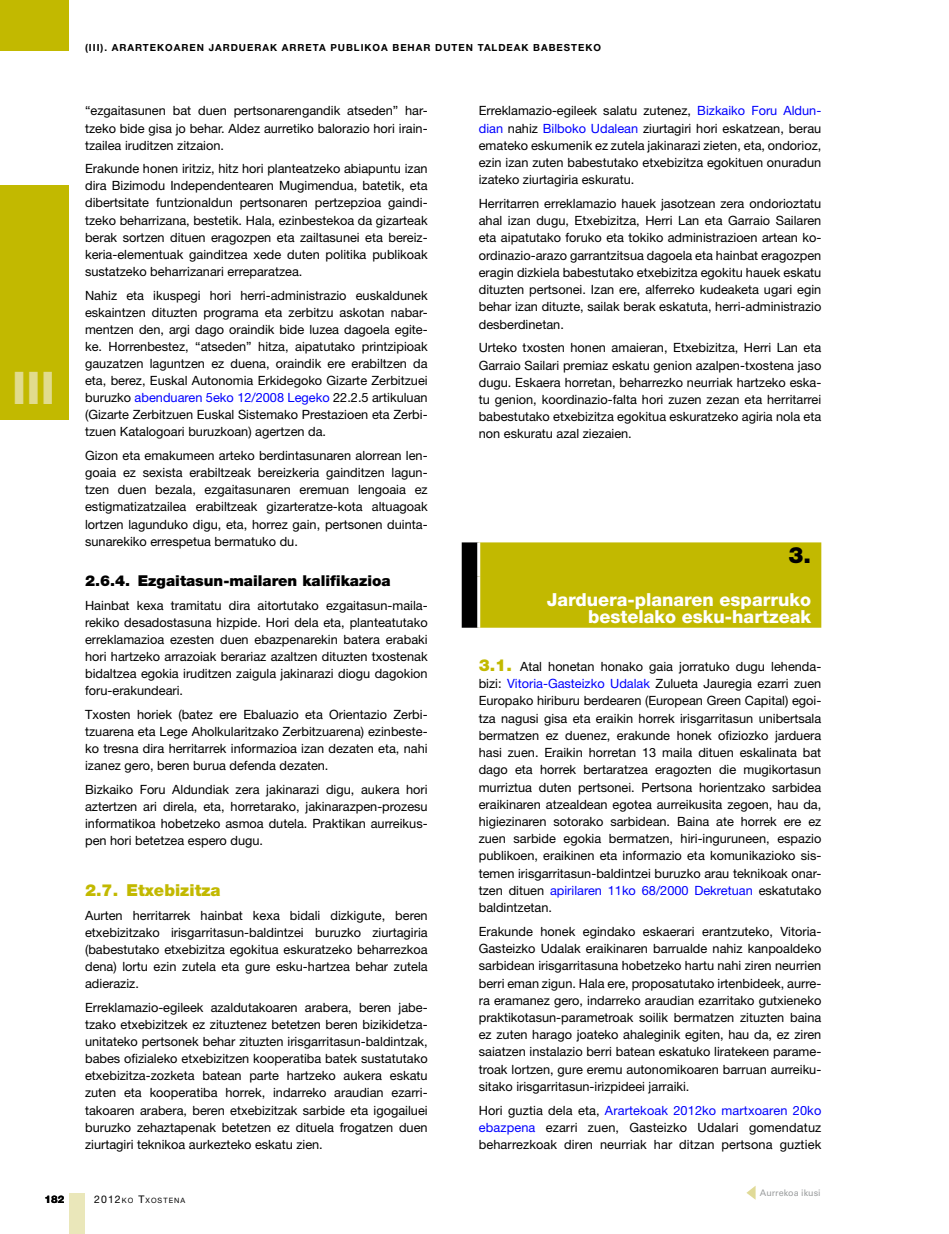
<style>
.page{position:relative;width:949px;height:1234px;background:#fff}
.page>*{position:absolute;margin:0;border:0;box-sizing:border-box;transform-origin:0 0}
.t1{font:800 45px "Helvetica Neue LT Std";color:#e1db8e}
.t2{font:900 22.5px "Helvetica Neue LT Std";color:#000}
.t3{font:800 18px/17.1px "Helvetica Neue LT Std";color:#fff;text-align:right}
.t4{font:900 16.5px "Helvetica Neue LT Std";color:#c2b900}
.t5{font:900 15px "Helvetica Neue LT Std";color:#000}
.t6{font:12.75px/17.1px "Helvetica Neue LT Std";color:#000;text-align:justify}
.t7{font:800 10.5px "Helvetica Neue LT Std";color:#000}
.t8{font:700 9.75px "Helvetica Neue LT Std";letter-spacing:.1em;color:#000}
.t9{font:9px "Univers LT Std";color:#9c9e9f}
.t10{font:7.35px "Helvetica Neue LT Std";letter-spacing:.145em;color:#000}
.s1{color:#00f}
.s2{font-weight:900;font-size:16.5px;color:#c2b900}
.s3{font-size:10.5px}
</style>
<div class="page">
<div style="left:461px;top:542px;width:360px;height:85px;background:#c2b900"></div>
<hr style="left:477px;top:542px;width:3px;height:34px;background:#fff">
<hr style="left:477px;top:576px;width:3px;height:51px;background:#fff">
<div style="left:69px;top:1192px;width:16px;height:41px;background:#eae7ba"></div>
<div style="left:0;top:0;width:69px;height:51px;background:#c2b900"></div>
<div style="left:0;top:185px;width:69px;height:234px;background:#c2b900"></div>
<svg style="left:746px;top:1186px;width:9px;height:13px"></svg>
<h1 class="t1" style="left:12px;top:360px;width:44px">III</h1>
<p class="t8" style="left:85px;top:41px;width:517px">(III). ARARTEKOAREN JARDUERAK ARRETA PUBLIKOA BEHAR DUTEN TALDEAK BABESTEKO</p>
<p class="t6" style="left:85px;top:102px;width:343px">“ezgaitasunen bat duen pertsonarengandik atseden” har&shy;tzeko bide gisa jo behar. Aldez aurretiko balorazio hori irain&shy;tzailea iruditzen zitzaion.</p>
<p class="t6" style="left:85px;top:160px;width:344px">Erakunde honen iritziz, hitz hori planteatzeko abiapuntu izan dira Bizimodu Independentearen Mugimendua, batetik, eta dibertsitate funtzionaldun pertsonaren pertzepzioa gaindi&shy;tzeko beharrizana, bestetik. Hala, ezinbestekoa da gizarteak berak sortzen dituen eragozpen eta zailtasunei eta bereiz&shy;keria-elementuak gainditzea xede duten politika publikoak sustatzeko beharrizanari erreparatzea.</p>
<p class="t6" style="left:85px;top:286px;width:344px">Nahiz eta ikuspegi hori herri-administrazio euskaldunek eskaintzen dituzten programa eta zerbitzu askotan nabar&shy;mentzen den, argi dago oraindik bide luzea dagoela egite&shy;ke. Horrenbestez, “atseden” hitza, aipatutako printzipioak gauzatzen laguntzen ez duena, oraindik ere erabiltzen da eta, berez, Euskal Autonomia Erkidegoko Gizarte Zerbitzuei buruzko <span class="s1">abenduaren 5eko 12/2008 Legeko</span> 22.2.5 artikuluan (Gizarte Zerbitzuen Euskal Sistemako Prestazioen eta Zerbi&shy;tzuen Katalogoari buruzkoan) agertzen da.</p>
<p class="t6" style="left:85px;top:446px;width:344px">Gizon eta emakumeen arteko berdintasunaren alorrean len&shy;goaia ez sexista erabiltzeak bereizkeria gainditzen lagun&shy;tzen duen bezala, ezgaitasunaren eremuan lengoaia ez estigmatizatzailea erabiltzeak gizarteratze-kota altuagoak lortzen lagunduko digu, eta, horrez gain, pertsonen duinta&shy;sunarekiko errespetua bermatuko du.</p>
<p class="t5" style="left:85px;top:571px;width:307px">2.6.4. Ezgaitasun-mailaren kalifikazioa</p>
<p class="t6" style="left:85px;top:596px;width:344px">Hainbat kexa tramitatu dira aitortutako ezgaitasun-maila&shy;rekiko desadostasuna hizpide. Hori dela eta, planteatutako erreklamazioa ezesten duen ebazpenarekin batera erabaki hori hartzeko arrazoiak berariaz azaltzen dituzten txostenak bidaltzea egokia iruditzen zaigula jakinarazi diogu dagokion foru-erakundeari.</p>
<p class="t6" style="left:85px;top:705px;width:344px">Txosten horiek (batez ere Ebaluazio eta Orientazio Zerbi&shy;tzuarena eta Lege Aholkularitzako Zerbitzuarena) ezinbeste&shy;ko tresna dira herritarrek informazioa izan dezaten eta, nahi izanez gero, beren burua defenda dezaten.</p>
<p class="t6" style="left:85px;top:780px;width:344px">Bizkaiko Foru Aldundiak zera jakinarazi digu, aukera hori aztertzen ari direla, eta, horretarako, jakinarazpen-prozesu informatikoa hobetzeko asmoa dutela. Praktikan aurreikus&shy;pen hori betetzea espero dugu.</p>
<p class="t4" style="left:85px;top:880px;width:137px">2.7. Etxebizitza</p>
<p class="t6" style="left:85px;top:906px;width:344px">Aurten herritarrek hainbat kexa bidali dizkigute, beren etxebizitzako irisgarritasun-baldintzei buruzko ziurtagiria (babestutako etxebizitza egokitua eskuratzeko beharrezkoa dena) lortu ezin zutela eta gure esku-hartzea behar zutela adieraziz.</p>
<p class="t6" style="left:85px;top:998px;width:344px">Erreklamazio-egileek azaldutakoaren arabera, beren jabe&shy;tzako etxebizitzek ez zituztenez betetzen beren bizikidetza&shy;unitateko pertsonek behar zituzten irisgarritasun-baldintzak, babes ofizialeko etxebizitzen kooperatiba batek sustatutako etxebizitza-zozketa batean parte hartzeko aukera eskatu zuten eta kooperatiba horrek, indarreko araudian ezarri&shy;takoaren arabera, beren etxebizitzak sarbide eta igogailuei buruzko zehaztapenak betetzen ez dituela frogatzen duen ziurtagiri teknikoa aurkezteko eskatu zien.</p>
<p class="t6" style="left:478px;top:102px;width:344px">Erreklamazio-egileek salatu zutenez, <span class="s1">Bizkaiko Foru Aldun&shy;dian</span> nahiz <span class="s1">Bilboko Udalean</span> ziurtagiri hori eskatzean, berau emateko eskumenik ez zutela jakinarazi zieten, eta, ondorioz, ezin izan zuten babestutako etxebizitza egokituen onuradun izateko ziurtagiria eskuratu.</p>
<p class="t6" style="left:478px;top:195px;width:344px">Herritarren erreklamazio hauek jasotzean zera ondorioztatu ahal izan dugu, Etxebizitza, Herri Lan eta Garraio Sailaren eta aipatutako foruko eta tokiko administrazioen artean ko&shy;ordinazio-arazo garrantzitsua dagoela eta hainbat eragozpen eragin dizkiela babestutako etxebizitza egokitu hauek eskatu dituzten pertsonei. Izan ere, alferreko kudeaketa ugari egin behar izan dituzte, sailak berak eskatuta, herri-administrazio desberdinetan.</p>
<p class="t6" style="left:478px;top:339px;width:344px">Urteko txosten honen amaieran, Etxebizitza, Herri Lan eta Garraio Sailari premiaz eskatu genion azalpen-txostena jaso dugu. Eskaera horretan, beharrezko neurriak hartzeko eska&shy;tu genion, koordinazio-falta hori zuzen zezan eta herritarrei babestutako etxebizitza egokitua eskuratzeko agiria nola eta non eskuratu azal ziezaien.</p>
<h2 class="t2" style="left:788px;top:541px;width:24px">3.</h2>
<h3 class="t3" style="left:546px;top:591px;width:266px">Jarduera-planaren esparruko bestelako esku-hartzeak</h3>
<p class="t6" style="left:478px;top:657px;width:344px"><span class="s2">3.1.</span> Atal honetan honako gaia jorratuko dugu lehenda&shy;bizi: <span class="s1">Vitoria-Gasteizko Udalak</span> Zulueta Jauregia ezarri zuen Europako hiriburu berdearen (European Green Capital) egoi&shy;tza nagusi gisa eta eraikin horrek irisgarritasun unibertsala bermatzen ez duenez, erakunde honek ofiziozko jarduera hasi zuen. Eraikin horretan 13 maila dituen eskalinata bat dago eta horrek bertaratzea eragozten die mugikortasun murriztua duten pertsonei. Pertsona horientzako sarbidea eraikinaren atzealdean egotea aurreikusita zegoen, hau da, higiezinaren sotorako sarbidean. Baina ate horrek ere ez zuen sarbide egokia bermatzen, hiri-inguruneen, espazio publikoen, eraikinen eta informazio eta komunikazioko sis&shy;temen irisgarritasun-baldintzei buruzko arau teknikoak onar&shy;tzen dituen <span class="s1">apirilaren 11ko 68/2000 Dekretuan</span> eskatutako baldintzetan.</p>
<p class="t6" style="left:478px;top:922px;width:344px">Erakunde honek egindako eskaerari erantzuteko, Vitoria-Gasteizko Udalak eraikinaren barrualde nahiz kanpoaldeko sarbidean irisgarritasuna hobetzeko hartu nahi ziren neurrien berri eman zigun. Hala ere, proposatutako irtenbideek, aurre&shy;ra eramanez gero, indarreko araudian ezarritako gutxieneko praktikotasun-parametroak soilik bermatzen zituzten baina ez zuten harago joateko ahaleginik egiten, hau da, ez ziren saiatzen instalazio berri batean eskatuko liratekeen parame&shy;troak lortzen, gure eremu autonomikoaren barruan aurreiku&shy;sitako irisgarritasun-irizpideei jarraiki.</p>
<p class="t6" style="left:478px;top:1100px;width:344px">Hori guztia dela eta, <span class="s1">Arartekoak 2012ko martxoaren 20ko ebazpena</span> ezarri zuen, Gasteizko Udalari gomendatuz beharrezkoak diren neurriak har ditzan pertsona guztiek</p>
<p class="t7" style="left:45px;top:1192px;width:21px">182</p>
<p class="t10" style="left:94px;top:1195px;width:93px"><span class="s3">2012</span>KO <span class="s3">T</span>XOSTENA</p>
<p class="t9" style="left:759px;top:1187px;width:62px">Aurrekoa ikusi</p>
</div>
